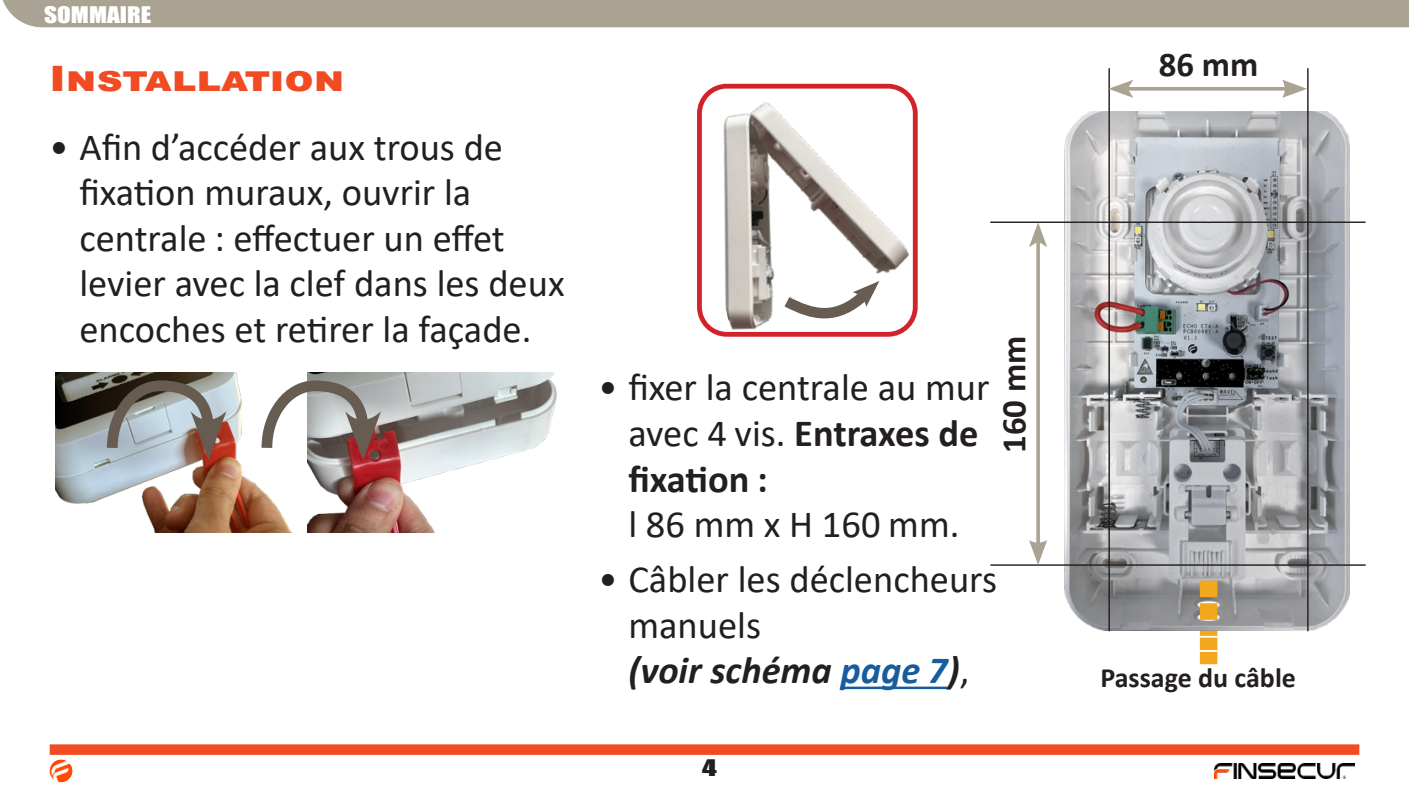
<style>
.page{position:relative;width:1409px;height:794px;background:#fff}
.page>*{position:absolute;margin:0;border:0;box-sizing:border-box;transform-origin:0 0}
.t1{font:38.5px/45.5px "Calibri";color:#231f20}
._2018_TITRE_1_ROUGE{font:900 35px "Arial";color:#f04b22;scale:1.2 1}
._2018_TEXTE_NORMAL{font:700 34.65px "Calibri";color:#231f20}
.puce{font:700 28px "Calibri";color:#231f20}
.t2{font:21px "Impact";color:#fff;scale:1.2 1}
.t3{font:21px "Impact";color:#231f20;scale:1.4 1}
.s1{font-weight:700}
.s2{font-weight:700;font-style:italic}
.s3{font-weight:700;font-style:italic;color:#175d9e}
</style>
<div class="page">
<img style="left:1214px;top:763px;width:141px;height:15px">
<img style="left:50px;top:759px;width:22px;height:23px;border-radius:11px">
<div style="left:50px;top:744px;width:1309px;height:11px;background:#f04b22"></div>
<div style="left:2px;top:0;width:1407px;height:27px;background:#aaa394"></div>
<hr style="left:840px;top:686px;width:108px;height:3px;background:#175d9e">
<img style="left:56px;top:372px;width:236px;height:160px">
<img style="left:308px;top:372px;width:249px;height:160px">
<svg style="left:102px;top:375px;width:124px;height:85px;background:#8d8a88"></svg>
<svg style="left:256px;top:375px;width:125px;height:85px"></svg>
<img style="left:1065px;top:112px;width:284px;height:518px">
<hr style="left:1108px;top:68px;width:2px;height:563px;background:#231f20">
<hr style="left:990px;top:221px;width:375px;height:2px;background:#231f20">
<hr style="left:990px;top:564px;width:376px;height:2px;background:#231f20">
<hr style="left:1307px;top:68px;width:1px;height:563px;background:#231f20">
<svg style="left:1133px;top:87px;width:149px;height:4px"></svg>
<svg style="left:1108px;top:80px;width:25px;height:18px"></svg>
<svg style="left:1282px;top:80px;width:25px;height:18px"></svg>
<svg style="left:1036px;top:247px;width:4px;height:293px"></svg>
<svg style="left:1029px;top:222px;width:18px;height:25px"></svg>
<svg style="left:1029px;top:540px;width:18px;height:25px"></svg>
<img style="left:703px;top:83px;width:209px;height:248px">
<div style="left:697px;top:84px;width:221px;height:253px;border:5px solid #d1232a;border-radius:27px"></div>
<svg style="left:773px;top:280px;width:106px;height:41px"></svg>
<svg style="left:1200px;top:580px;width:17px;height:84px"></svg>
<p class="t2" style="left:44px;top:-2px;width:91px">SOMMAIRE</p>
<p class="_2018_TITRE_1_ROUGE" style="left:50px;top:53px;width:247px">Installation</p>
<p class="t1" style="left:79px;top:123px;width:487px;text-indent:-30px">• Afin d’accéder aux trous de fixation muraux, ouvrir la centrale : effectuer un effet levier avec la clef dans les deux encoches et retirer la façade.</p>
<p class="_2018_TEXTE_NORMAL" style="left:989px;top:453px;width:119px;rotate:-90deg">160 mm</p>
<p class="t1" style="left:628px;top:364px;width:363px;text-indent:-30px">• fixer la centrale au mur avec 4 vis. <span class="s1">Entraxes de fixation :<br></span>l 86 mm x H 160 mm.</p>
<p class="t1" style="left:628px;top:556px;width:370px;text-indent:-30px">• Câbler les déclencheurs manuels<br><span class="s2">(voir schéma</span> <span class="s3">page 7</span><span class="s2">)</span>,</p>
<p class="t3" style="left:702px;top:751px;width:12px">4</p>
<p class="_2018_TEXTE_NORMAL" style="left:1159px;top:40px;width:101px">86 mm</p>
<p class="puce" style="left:1100px;top:658px;width:197px">Passage du câble</p>
</div>
